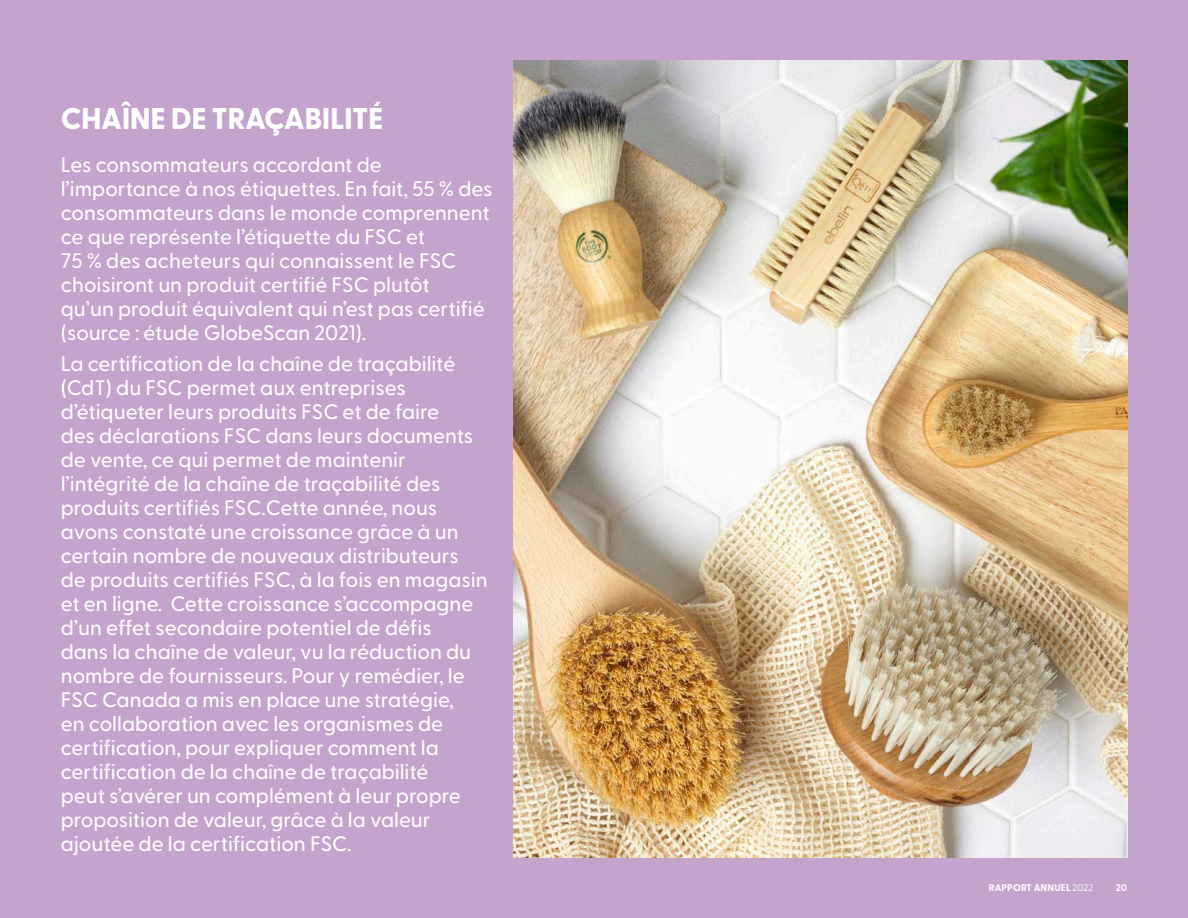
<style>
.page{position:relative;width:1188px;height:918px;background:#c4a4cd}
.page>*{position:absolute;margin:0;border:0;box-sizing:border-box;transform-origin:0 0}
.t1{font:800 30px "Greycliff CF";letter-spacing:-.015em;color:#fff}
.t2{font:500 21px/24px "Greycliff CF";color:#fff}
.t3{font:700 9.75px "Greycliff CF";letter-spacing:.01em;color:#fff}
.s1{font-weight:400}
</style>
<div class="page">
<img style="left:514px;top:61px;width:613px;height:796px">
<p class="t1" style="left:61px;top:95px;width:324px">CHAÎNE DE TRAÇABILITÉ</p>
<p class="t2" style="left:61px;top:151px;width:433px">Les consommateurs accordant de l’importance à nos étiquettes. En fait, 55 % des consommateurs dans le monde comprennent ce que représente l’étiquette du FSC et<br>75 % des acheteurs qui connaissent le FSC choisiront un produit certifié FSC plutôt<br>qu’un produit équivalent qui n’est pas certifié (source : étude GlobeScan 2021).</p>
<p class="t2" style="left:61px;top:350px;width:428px">La certification de la chaîne de traçabilité (CdT) du FSC permet aux entreprises d’étiqueter leurs produits FSC et de faire<br>des déclarations FSC dans leurs documents de vente, ce qui permet de maintenir l’intégrité de la chaîne de traçabilité des produits certifiés FSC.Cette année, nous avons constaté une croissance grâce à un certain nombre de nouveaux distributeurs de produits certifiés FSC, à la fois en magasin et en ligne. Cette croissance s’accompagne d’un effet secondaire potentiel de défis<br>dans la chaîne de valeur, vu la réduction du nombre de fournisseurs. Pour y remédier, le FSC Canada a mis en place une stratégie,<br>en collaboration avec les organismes de certification, pour expliquer comment la certification de la chaîne de traçabilité<br>peut s’avérer un complément à leur propre proposition de valeur, grâce à la valeur ajoutée de la certification FSC.</p>
<p class="t3" style="left:989px;top:880px;width:106px">RAPPORT ANNUEL <span class="s1">2022</span></p>
<p class="t3" style="left:1116px;top:880px;width:13px">20</p>
</div>
